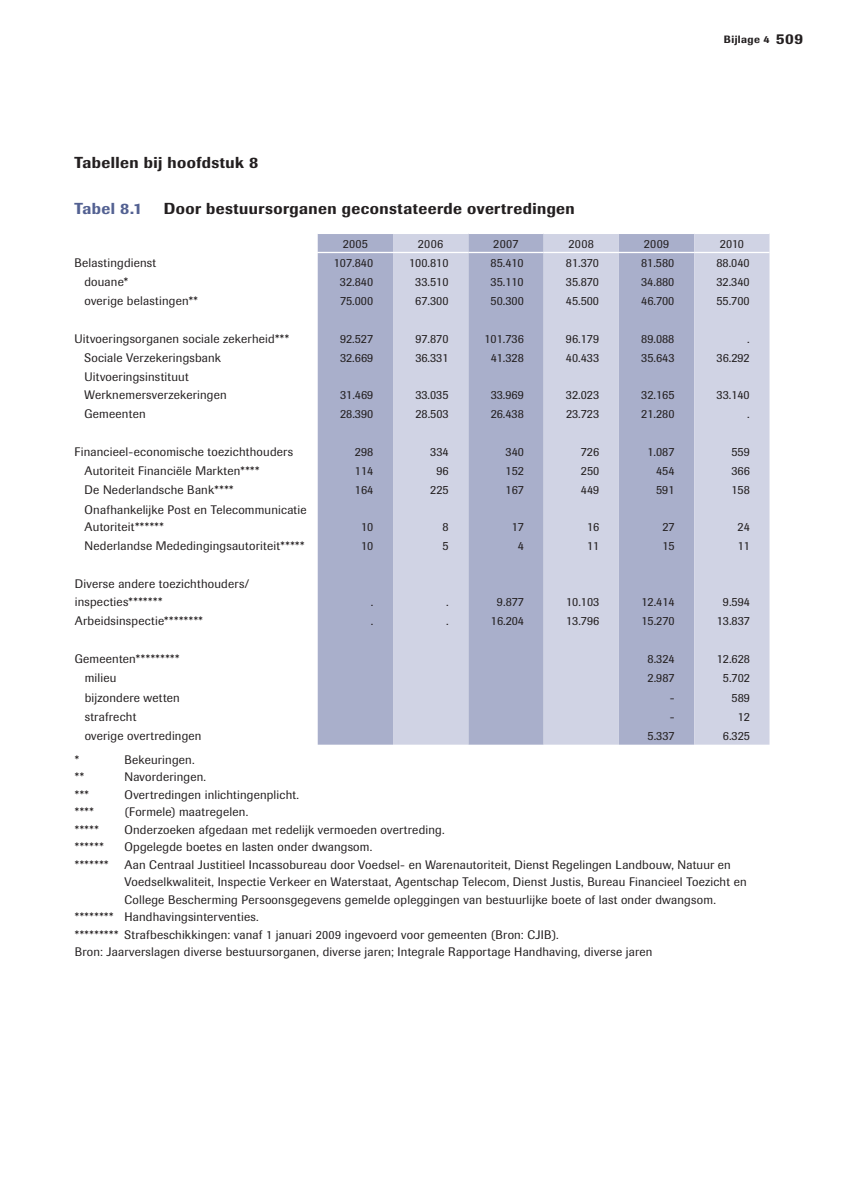
<style>
.page{position:relative;width:844px;height:1191px;background:#fff}
.page>*{position:absolute;margin:0;border:0;box-sizing:border-box;transform-origin:0 0}
.t1{font:500 15.75px "Imago";letter-spacing:.03em;color:#231f20}
.t2{font:500 15.75px "Imago";letter-spacing:.025em;color:#536192}
.t3{font:12.25px/17.5px "Supersonic TBSK";letter-spacing:.015em;color:#231f20}
.t4{font:12.25px "Supersonic BSK";letter-spacing:.02em;color:#231f20}
.t5{font:500 10.5px "Imago";letter-spacing:.04em;color:#231f20}
.s1{font-size:14.88px}
</style>
<div class="page">
<div style="left:317px;top:234px;width:76px;height:510px;background:#a9afcb"></div>
<svg style="left:393px;top:234px;width:376px;height:510px;background:#bcc1d7"></svg>
<hr style="left:317px;top:252px;width:76px;height:1px;background:#fff">
<hr style="left:393px;top:252px;width:75px;height:1px;background:#fff">
<hr style="left:468px;top:252px;width:75px;height:1px;background:#fff">
<hr style="left:543px;top:252px;width:75px;height:1px;background:#fff">
<hr style="left:618px;top:252px;width:76px;height:1px;background:#fff">
<hr style="left:694px;top:252px;width:75px;height:1px;background:#fff">
<p class="t5" style="left:723px;top:33px;width:81px">Bijlage 4 <span class="s1">509</span></p>
<p class="t1" style="left:74px;top:153px;width:185px">Tabellen bij hoofdstuk 8</p>
<p class="t2" style="left:74px;top:198px;width:69px">Tabel 8.1</p>
<p class="t1" style="left:164px;top:198px;width:412px">Door bestuursorganen geconstateerde overtredingen</p>
<p class="t3" style="left:342px;top:235px;width:27px">2005</p>
<p class="t3" style="left:418px;top:235px;width:27px">2006</p>
<p class="t3" style="left:493px;top:235px;width:27px">2007</p>
<p class="t3" style="left:568px;top:235px;width:27px">2008</p>
<p class="t3" style="left:643px;top:235px;width:27px">2009</p>
<p class="t3" style="left:719px;top:235px;width:26px">2010</p>
<p class="t3" style="left:74px;top:254px;width:83px">Belastingdienst</p>
<p class="t3" style="left:334px;top:254px;width:41px">107.840</p>
<p class="t3" style="left:409px;top:254px;width:41px">100.810</p>
<p class="t3" style="left:490px;top:254px;width:35px">85.410</p>
<p class="t3" style="left:565px;top:254px;width:35px">81.370</p>
<p class="t3" style="left:641px;top:254px;width:35px">81.580</p>
<p class="t3" style="left:716px;top:254px;width:35px">88.040</p>
<p class="t3" style="left:84px;top:273px;width:45px">douane*</p>
<p class="t3" style="left:340px;top:273px;width:35px">32.840</p>
<p class="t3" style="left:415px;top:273px;width:35px">33.510</p>
<p class="t3" style="left:490px;top:273px;width:35px">35.110</p>
<p class="t3" style="left:565px;top:273px;width:35px">35.870</p>
<p class="t3" style="left:641px;top:273px;width:35px">34.880</p>
<p class="t3" style="left:716px;top:273px;width:35px">32.340</p>
<p class="t3" style="left:84px;top:292px;width:115px">overige belastingen**</p>
<p class="t3" style="left:340px;top:292px;width:35px">75.000</p>
<p class="t3" style="left:415px;top:292px;width:35px">67.300</p>
<p class="t3" style="left:490px;top:292px;width:35px">50.300</p>
<p class="t3" style="left:565px;top:292px;width:35px">45.500</p>
<p class="t3" style="left:641px;top:292px;width:35px">46.700</p>
<p class="t3" style="left:716px;top:292px;width:35px">55.700</p>
<p class="t3" style="left:74px;top:330px;width:216px">Uitvoeringsorganen sociale zekerheid***</p>
<p class="t3" style="left:340px;top:330px;width:35px">92.527</p>
<p class="t3" style="left:415px;top:330px;width:35px">97.870</p>
<p class="t3" style="left:484px;top:330px;width:41px">101.736</p>
<p class="t3" style="left:565px;top:330px;width:35px">96.179</p>
<p class="t3" style="left:641px;top:330px;width:35px">89.088</p>
<p class="t3" style="left:747px;top:330px;width:4px">.</p>
<p class="t3" style="left:84px;top:349px;width:138px">Sociale Verzekeringsbank</p>
<p class="t3" style="left:340px;top:349px;width:35px">32.669</p>
<p class="t3" style="left:415px;top:349px;width:35px">36.331</p>
<p class="t3" style="left:490px;top:349px;width:35px">41.328</p>
<p class="t3" style="left:566px;top:349px;width:35px">40.433</p>
<p class="t3" style="left:641px;top:349px;width:35px">35.643</p>
<p class="t3" style="left:716px;top:349px;width:35px">36.292</p>
<p class="t3" style="left:84px;top:368px;width:144px">Uitvoeringsinstituut<br>Werknemersverzekeringen</p>
<p class="t3" style="left:340px;top:386px;width:35px">31.469</p>
<p class="t3" style="left:415px;top:386px;width:35px">33.035</p>
<p class="t3" style="left:490px;top:386px;width:35px">33.969</p>
<p class="t3" style="left:566px;top:386px;width:35px">32.023</p>
<p class="t3" style="left:641px;top:386px;width:35px">32.165</p>
<p class="t3" style="left:716px;top:386px;width:35px">33.140</p>
<p class="t3" style="left:84px;top:405px;width:63px">Gemeenten</p>
<p class="t3" style="left:340px;top:405px;width:35px">28.390</p>
<p class="t3" style="left:415px;top:405px;width:35px">28.503</p>
<p class="t3" style="left:490px;top:405px;width:35px">26.438</p>
<p class="t3" style="left:566px;top:405px;width:35px">23.723</p>
<p class="t3" style="left:641px;top:405px;width:35px">21.280</p>
<p class="t3" style="left:747px;top:405px;width:4px">.</p>
<p class="t3" style="left:75px;top:443px;width:220px">Financieel-economische toezichthouders</p>
<p class="t3" style="left:355px;top:443px;width:20px">298</p>
<p class="t3" style="left:430px;top:443px;width:20px">334</p>
<p class="t3" style="left:505px;top:443px;width:20px">340</p>
<p class="t3" style="left:580px;top:443px;width:20px">726</p>
<p class="t3" style="left:647px;top:443px;width:29px">1.087</p>
<p class="t3" style="left:731px;top:443px;width:20px">559</p>
<p class="t3" style="left:85px;top:462px;width:176px">Autoriteit Financiële Markten****</p>
<p class="t3" style="left:355px;top:462px;width:20px">114</p>
<p class="t3" style="left:436px;top:462px;width:14px">96</p>
<p class="t3" style="left:505px;top:462px;width:20px">152</p>
<p class="t3" style="left:580px;top:462px;width:20px">250</p>
<p class="t3" style="left:656px;top:462px;width:20px">454</p>
<p class="t3" style="left:731px;top:462px;width:20px">366</p>
<p class="t3" style="left:85px;top:481px;width:150px">De Nederlandsche Bank****</p>
<p class="t3" style="left:355px;top:481px;width:20px">164</p>
<p class="t3" style="left:430px;top:481px;width:20px">225</p>
<p class="t3" style="left:505px;top:481px;width:20px">167</p>
<p class="t3" style="left:580px;top:481px;width:20px">449</p>
<p class="t3" style="left:656px;top:481px;width:20px">591</p>
<p class="t3" style="left:731px;top:481px;width:20px">158</p>
<p class="t3" style="left:85px;top:500px;width:223px">Onafhankelijke Post en Telecommunicatie<br>Autoriteit******</p>
<p class="t3" style="left:361px;top:518px;width:14px">10</p>
<p class="t3" style="left:442px;top:518px;width:8px">8</p>
<p class="t3" style="left:511px;top:518px;width:14px">17</p>
<p class="t3" style="left:587px;top:518px;width:14px">16</p>
<p class="t3" style="left:662px;top:518px;width:14px">27</p>
<p class="t3" style="left:737px;top:518px;width:14px">24</p>
<p class="t3" style="left:85px;top:537px;width:221px">Nederlandse Mededingingsautoriteit*****</p>
<p class="t3" style="left:361px;top:537px;width:14px">10</p>
<p class="t3" style="left:442px;top:537px;width:8px">5</p>
<p class="t3" style="left:517px;top:537px;width:8px">4</p>
<p class="t3" style="left:587px;top:537px;width:14px">11</p>
<p class="t3" style="left:662px;top:537px;width:14px">15</p>
<p class="t3" style="left:737px;top:537px;width:14px">11</p>
<p class="t3" style="left:75px;top:575px;width:176px">Diverse andere toezichthouders/ inspecties*******</p>
<p class="t3" style="left:371px;top:593px;width:4px">.</p>
<p class="t3" style="left:446px;top:593px;width:4px">.</p>
<p class="t3" style="left:497px;top:593px;width:29px">9.877</p>
<p class="t3" style="left:566px;top:593px;width:35px">10.103</p>
<p class="t3" style="left:641px;top:593px;width:35px">12.414</p>
<p class="t3" style="left:722px;top:593px;width:29px">9.594</p>
<p class="t3" style="left:75px;top:612px;width:130px">Arbeidsinspectie********</p>
<p class="t3" style="left:371px;top:612px;width:4px">.</p>
<p class="t3" style="left:446px;top:612px;width:4px">.</p>
<p class="t3" style="left:490px;top:612px;width:35px">16.204</p>
<p class="t3" style="left:566px;top:612px;width:35px">13.796</p>
<p class="t3" style="left:641px;top:612px;width:35px">15.270</p>
<p class="t3" style="left:716px;top:612px;width:35px">13.837</p>
<p class="t3" style="left:75px;top:650px;width:106px">Gemeenten*********</p>
<p class="t3" style="left:647px;top:650px;width:29px">8.324</p>
<p class="t3" style="left:716px;top:650px;width:35px">12.628</p>
<p class="t3" style="left:85px;top:669px;width:33px">milieu</p>
<p class="t3" style="left:647px;top:669px;width:29px">2.987</p>
<p class="t3" style="left:722px;top:669px;width:29px">5.702</p>
<p class="t3" style="left:85px;top:688px;width:97px">bijzondere wetten</p>
<p class="t3" style="left:669px;top:688px;width:6px">-</p>
<p class="t3" style="left:731px;top:688px;width:20px">589</p>
<p class="t3" style="left:85px;top:707px;width:53px">strafrecht</p>
<p class="t3" style="left:669px;top:707px;width:6px">-</p>
<p class="t3" style="left:737px;top:707px;width:14px">12</p>
<p class="t3" style="left:85px;top:727px;width:118px">overige overtredingen</p>
<p class="t3" style="left:647px;top:727px;width:29px">5.337</p>
<p class="t3" style="left:722px;top:727px;width:29px">6.325</p>
<p class="t4" style="left:75px;top:752px;width:6px">*</p>
<p class="t4" style="left:124px;top:752px;width:72px">Bekeuringen.</p>
<p class="t4" style="left:75px;top:770px;width:11px">**</p>
<p class="t4" style="left:124px;top:770px;width:83px">Navorderingen.</p>
<p class="t4" style="left:75px;top:787px;width:16px">***</p>
<p class="t4" style="left:124px;top:787px;width:176px">Overtredingen inlichtingenplicht.</p>
<p class="t4" style="left:75px;top:805px;width:21px">****</p>
<p class="t4" style="left:124px;top:805px;width:125px">(Formele) maatregelen.</p>
<p class="t4" style="left:75px;top:822px;width:25px">*****</p>
<p class="t4" style="left:124px;top:822px;width:321px">Onderzoeken afgedaan met redelijk vermoeden overtreding.</p>
<p class="t4" style="left:75px;top:840px;width:30px">******</p>
<p class="t4" style="left:124px;top:840px;width:249px">Opgelegde boetes en lasten onder dwangsom.</p>
<p class="t4" style="left:75px;top:857px;width:35px">*******</p>
<p class="t4" style="left:124px;top:857px;width:607px">Aan Centraal Justitieel Incassobureau door Voedsel- en Warenautoriteit, Dienst Regelingen Landbouw, Natuur en</p>
<p class="t4" style="left:124px;top:875px;width:623px">Voedselkwaliteit, Inspectie Verkeer en Waterstaat, Agentschap Telecom, Dienst Justis, Bureau Financieel Toezicht en</p>
<p class="t4" style="left:124px;top:892px;width:592px">College Bescherming Persoonsgegevens gemelde opleggingen van bestuurlijke boete of last onder dwangsom.</p>
<p class="t4" style="left:75px;top:910px;width:185px">******** Handhavingsinterventies.</p>
<p class="t4" style="left:75px;top:927px;width:485px">********* Strafbeschikkingen: vanaf 1 januari 2009 ingevoerd voor gemeenten (Bron: CJIB).</p>
<p class="t4" style="left:75px;top:945px;width:579px">Bron: Jaarverslagen diverse bestuursorganen, diverse jaren; Integrale Rapportage Handhaving, diverse jaren</p>
</div>
